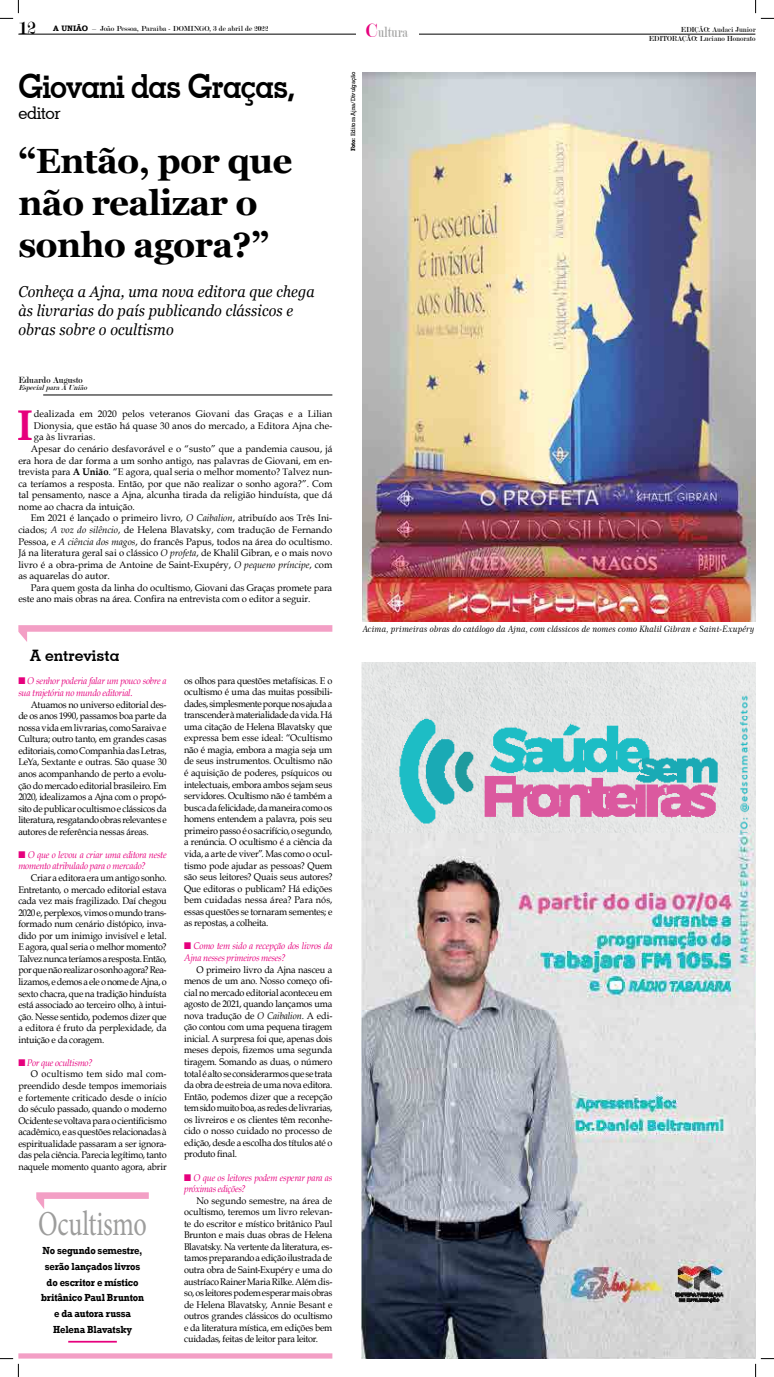
<style>
.page{position:relative;width:774px;height:1377px;background:#fff}
.page>*{position:absolute;margin:0;border:0;box-sizing:border-box;transform-origin:0 0}
.t1{font:700 42.88px "Book Antiqua";color:#e6007d}
.t2{font:700 35px/42px "Georgia";letter-spacing:-.02em;color:#000}
.t3{font:35px "Minion Pro";letter-spacing:-.01em;color:#9d9d9c;scale:.75 1}
.t4{font:700 33.25px "Geometric Slab 703 BT";letter-spacing:-.03em;color:#000;scale:.9 1}
.t5{font:21px "Modern";color:#e6007d}
.t6{font:19.25px "Modern";color:#000}
.t7{font:500 17.5px "Geometric Slab 703 BT";letter-spacing:-.02em;color:#000;scale:.95 1}
.t8{font:italic 15.75px/18.9px "Georgia";letter-spacing:.01em;color:#000;scale:.91 1}
.t9{font:700 15.75px "Geometric Slab 703 BT";color:#000}
.t10{font:15.75px "Modern";color:#9d9d9c;scale:.75 1}
.t11{font:700 10.5px/15.8px "Rockwell";letter-spacing:-.01em;color:#000;text-align:center;scale:.9 1}
.t12{font:9.62px/11.5px "Book Antiqua";color:#000;text-align:justify;scale:.95 1}
.t13{font:9.62px "Book Antiqua";color:#000}
.t14{font:italic 9.62px/11.5px "Book Antiqua";letter-spacing:-.025em;color:#e6007d;scale:.95 1}
.t15{font:9.62px "Book Antiqua";letter-spacing:-.02em;color:#000;scale:.95 1}
.t16{font:9.62px "Book Antiqua";letter-spacing:-.025em;color:#000;scale:.95 1}
.t17{font:9.62px "Book Antiqua";letter-spacing:-.03em;color:#000;scale:.95 1}
.t18{font:9.62px "Book Antiqua";letter-spacing:.025em;color:#000;scale:.95 1}
.t19{font:9.62px "Modern";color:#000;scale:.95 1}
.t20{font:8.75px "Century 751 BT Italic B";letter-spacing:-.01em;color:#000}
.t21{font:7.88px "Modern";color:#000}
.t22{font:7.88px "Modern";color:#000;scale:.95 1}
.t23{font:italic 7.88px "Modern";color:#000;scale:.95 1}
.t24{font:6.12px "Rockwell";letter-spacing:-.01em;color:#000;scale:.95 1}
.s1{font-family:"Bookman Old Style";font-weight:700}
.s2{font-size:35px}
.s3{font-weight:700}
.s4{font-style:italic}
.s5{font-family:"Dixieland Normal";font-style:normal}
</style>
<div class="page">
<hr style="left:18px;top:34px;width:737px;height:1px;background:#000">
<hr style="left:356px;top:32px;width:63px;height:4px;background:#fff">
<hr style="left:43px;top:395px;width:289px;height:1px;background:#000">
<svg style="left:18px;top:625px;width:314px;height:17px"></svg>
<img style="left:363px;top:72px;width:392px;height:550px">
<img style="left:361px;top:662px;width:394px;height:696px">
<svg style="left:18px;top:1353px;width:314px;height:5px;fill:#f39fc5"></svg>
<hr style="left:68px;top:1340px;width:49px;height:2px;background:#e6007d">
<svg style="left:36px;top:1192px;width:113px;height:16px"></svg>
<svg style="left:0;top:0;width:19px;height:19px"></svg>
<svg style="left:0;top:1357px;width:19px;height:19px"></svg>
<svg style="left:755px;top:0;width:18px;height:19px"></svg>
<svg style="left:754px;top:1357px;width:19px;height:19px"></svg>
<h3 class="t6" style="left:18px;top:18px;width:19px">12</h3>
<p class="t21" style="left:53px;top:25px;width:217px"><span class="s1">A UNIÃO</span> – João Pessoa, Paraíba - DOMINGO, 3 de abril de 2022</p>
<p class="t22" style="left:680px;top:25px;width:80px">EDIÇÃO: Audaci Junior</p>
<h3 class="t5" style="left:366px;top:20px;width:13px">C</h3>
<h3 class="t10" style="left:378px;top:24px;width:41px">ultura</h3>
<p class="t22" style="left:648px;top:35px;width:114px">EDITORAÇÃO: Luciano Honorato</p>
<h3 class="t4" style="left:18px;top:66px;width:310px">Giovani das Graças<span class="s2">,</span></h3>
<h3 class="t7" style="left:18px;top:102px;width:46px">editor</h3>
<h2 class="t2" style="left:18px;top:140px;width:275px">“Então, por que não realizar o sonho agora?”</h2>
<h3 class="t8" style="left:18px;top:282px;width:327px">Conheça a Ajna, uma nova editora que chega às livrarias do país publicando clássicos e obras sobre o ocultismo</h3>
<p class="t19" style="left:18px;top:375px;width:69px">Eduardo Augusto</p>
<p class="t23" style="left:18px;top:383px;width:76px">EspecialparaA União</p>
<h1 class="t1" style="left:17px;top:396px;width:18px">I</h1>
<p class="t13" style="left:34px;top:407px;width:300px">dealizada em 2020 pelos veteranos Giovani das Graças e a Lilian</p>
<p class="t13" style="left:34px;top:419px;width:300px">Dionysia, que estão há quase 30 anos do mercado, a Editora Ajna che-</p>
<p class="t13" style="left:34px;top:430px;width:63px">ga às livrarias.</p>
<p class="t13" style="left:31px;top:442px;width:303px">Apesar do cenário desfavorável e o “susto” que a pandemia causou, já</p>
<p class="t13" style="left:18px;top:453px;width:315px">era hora de dar forma a um sonho antigo, nas palavras de Giovani, em en-</p>
<p class="t13" style="left:18px;top:465px;width:315px">trevista para <span class="s3">A União</span>. “E agora, qual seria o melhor momento? Talvez nun-</p>
<p class="t13" style="left:18px;top:476px;width:315px">ca teríamos a resposta. Então, por que não realizar o sonho agora?”. Com</p>
<p class="t13" style="left:18px;top:488px;width:315px">tal pensamento, nasce a Ajna, alcunha tirada da religião hinduísta, que dá</p>
<p class="t13" style="left:18px;top:500px;width:118px">nome ao chacra da intuição.</p>
<p class="t13" style="left:31px;top:511px;width:303px">Em 2021 é lançado o primeiro livro, <span class="s4">O Caibalion</span>, atribuído aos Três Ini-</p>
<p class="t13" style="left:18px;top:523px;width:315px">ciados; <span class="s4">A voz do silêncio</span>, de Helena Blavatsky, com tradução de Fernando</p>
<p class="t13" style="left:18px;top:534px;width:315px">Pessoa, e <span class="s4">A ciência dos magos</span>, do francês Papus, todos na área do ocultismo.</p>
<p class="t13" style="left:18px;top:546px;width:315px">Já na literatura geral sai o clássico <span class="s4">O profeta</span>, de Khalil Gibran, e o mais novo</p>
<p class="t13" style="left:18px;top:557px;width:315px">livro é a obra-prima de Antoine de Saint-Exupéry, <span class="s4">O pequeno príncipe</span>, com</p>
<p class="t13" style="left:18px;top:569px;width:93px">as aquarelas do autor.</p>
<p class="t13" style="left:31px;top:580px;width:303px">Para quem gosta da linha do ocultismo, Giovani das Graças promete para</p>
<p class="t13" style="left:18px;top:592px;width:293px">este ano mais obras na área. Confira na entrevista com o editor a seguir.</p>
<h3 class="t9" style="left:30px;top:645px;width:91px">A entrevista</h3>
<p class="t14" style="left:18px;top:675px;width:157px"><span class="s5">N</span> O senhor poderia falar um pouco sobre a sua trajetória no mundo editorial.</p>
<p class="t12" style="left:18px;top:698px;width:158px;text-indent:12px">Atuamos no universo editorial des&shy;de os anos 1990, passamos boa parte da nossa vida em livrarias, como Saraiva e Cultura; outro tanto, em grandes casas editoriais, como Companhia das Letras, LeYa, Sextante e outras. São quase 30 anos acompanhando de perto a evolu&shy;ção do mercado editorial brasileiro. Em 2020, idealizamos a Ajna com o propó&shy;sito de publicar ocultismo e clássicos da literatura, resgatando obras relevantes e autores de referência nessas áreas.</p>
<p class="t14" style="left:18px;top:848px;width:157px"><span class="s5">N</span> O que o levou a criar uma editora neste momento atribulado para o mercado?</p>
<p class="t12" style="left:18px;top:871px;width:158px;text-indent:12px">Criar a editora era um antigo sonho.<br>Entretanto, o mercado editorial estava cada vez mais fragilizado. Daí chegou 2020 e, perplexos, vimos o mundo trans&shy;formado num cenário distópico, inva&shy;dido por um inimigo invisível e letal.<br>E agora, qual seria o melhor momento?<br>Talvez nunca teríamos a resposta. Então, por que não realizar o sonho agora? Rea&shy;lizamos, e demos a ele o nome de Ajna, o sexto chacra, que na tradição hinduísta está associado ao terceiro olho, à intui&shy;ção. Nesse sentido, podemos dizer que a editora é fruto da perplexidade, da intuição e da coragem.</p>
<p class="t14" style="left:18px;top:1056px;width:80px"><span class="s5">N</span> Por que ocultismo?</p>
<p class="t18" style="left:31px;top:1067px;width:144px">O ocultismo tem sido mal com-</p>
<p class="t12" style="left:18px;top:1079px;width:158px">preendido desde tempos imemoriais</p>
<p class="t12" style="left:18px;top:1091px;width:158px">e fortemente criticado desde o início</p>
<p class="t15" style="left:18px;top:1101px;width:158px">do século passado, quando o moderno</p>
<p class="t17" style="left:18px;top:1113px;width:157px">Ocidente se voltava para o cientificismo</p>
<p class="t16" style="left:18px;top:1125px;width:157px">acadêmico, e as questões relacionadas à</p>
<p class="t15" style="left:18px;top:1136px;width:157px">espiritualidade passaram a ser ignora-</p>
<p class="t15" style="left:18px;top:1148px;width:158px">das pela ciência. Parecia legítimo, tanto</p>
<p class="t16" style="left:18px;top:1159px;width:158px">naquele momento quanto agora, abrir</p>
<h2 class="t3" style="left:38px;top:1199px;width:147px">Ocultismo</h2>
<p class="t11" style="left:41px;top:1242px;width:116px">No segundo semestre, serão lançados livros do escritor e místico britânico Paul Brunton e da autora russa<br>Helena Blavatsky</p>
<p class="t12" style="left:184px;top:674px;width:158px">os olhos para questões metafísicas. E o ocultismo é uma das muitas possibili&shy;dades, simplesmente porque nos ajuda a transcender à materialidade da vida. Há uma citação de Helena Blavatsky que expressa bem esse ideal: “Ocultismo não é magia, embora a magia seja um de seus instrumentos. Ocultismo não é aquisição de poderes, psíquicos ou intelectuais, embora ambos sejam seus servidores. Ocultismo não é também a busca da felicidade, da maneira como os homens entendem a palavra, pois seu primeiro passo é o sacrifício, o segundo, a renúncia. O ocultismo é a ciência da vida, a arte de viver”. Mas como o ocul&shy;tismo pode ajudar as pessoas? Quem são seus leitores? Quais seus autores?<br>Que editoras o publicam? Há edições bem cuidadas nessa área? Para nós, essas questões se tornaram sementes; e as repostas, a colheita.</p>
<p class="t14" style="left:184px;top:939px;width:158px"><span class="s5">N</span> Como tem sido a recepção dos livros da<br>Ajna nesses primeiros meses?</p>
<p class="t12" style="left:184px;top:963px;width:158px;text-indent:12px">O primeiro livro da Ajna nasceu a menos de um ano. Nosso começo ofi&shy;cial no mercado editorial aconteceu em agosto de 2021, quando lançamos uma nova tradução de <span class="s4">O Caibalion</span>. A edi&shy;ção contou com uma pequena tiragem inicial. A surpresa foi que, apenas dois meses depois, fizemos uma segunda tiragem. Somando as duas, o número total é alto se considerarmos que se trata da obra de estreia de uma nova editora.<br>Então, podemos dizer que a recepção tem sido muito boa, as redes de livrarias, os livreiros e os clientes têm reconhe&shy;cido o nosso cuidado no processo de edição, desde a escolha dos títulos até o produto final.</p>
<p class="t14" style="left:184px;top:1170px;width:158px"><span class="s5">N</span> O que os leitores podem esperar para as próximas edições?</p>
<p class="t12" style="left:184px;top:1194px;width:158px;text-indent:12px">No segundo semestre, na área de ocultismo, teremos um livro relevan&shy;te do escritor e místico britânico Paul Brunton e mais duas obras de Helena Blavatsky. Na vertente da literatura, es&shy;tamos preparando a edição ilustrada de outra obra de Saint-Exupéry e uma do austríaco Rainer Maria Rilke. Além dis&shy;so, os leitores podem esperar mais obras de Helena Blavatsky, Annie Besant e outros grandes clássicos do ocultismo e da literatura mística, em edições bem cuidadas, feitas de leitor para leitor.</p>
<p class="t24" style="left:349px;top:151px;width:85px;rotate:-90deg"><span class="s3">Foto:</span> Editora Ajna/Divulgação</p>
<p class="t20" style="left:363px;top:623px;width:393px">Acima, primeiras obras do catálogo da Ajna, com clássicos de nomes como Khalil Gibran e Saint-Exupéry</p>
</div>
